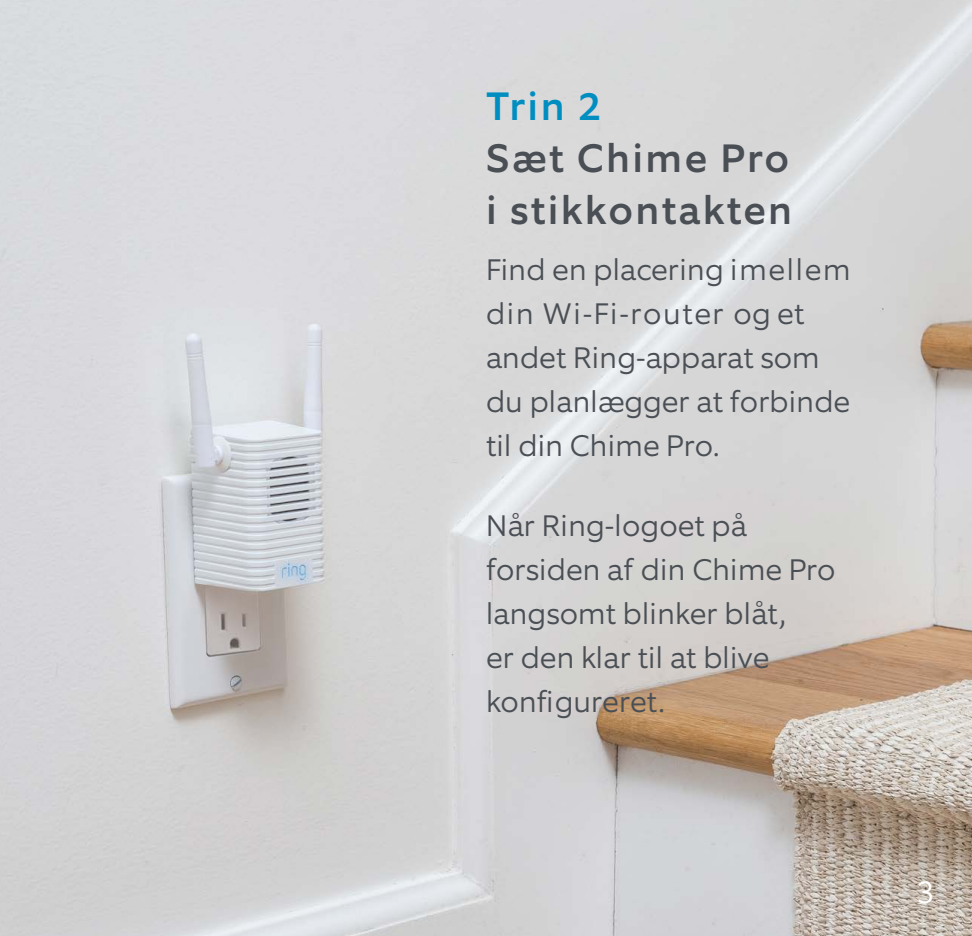
<style>
.page{position:relative;width:972px;height:936px;background:#fff}
.page>*{position:absolute;margin:0;border:0;box-sizing:border-box;transform-origin:0 0}
.Subhead{font:500 40px/52px "Equip";letter-spacing:.06em;color:#4a4f55}
.Step{font:500 40px "Equip";color:#008ec1}
.Page_Number{font:300 32px "Equip";color:#fff}
.Body_Copy{font:300 30px/44px "Equip";color:#4a4f55}
</style>
<div class="page">
<img style="left:0;top:0;width:972px;height:936px">
<p class="Step" style="left:486px;top:81px;width:117px">Trin 2</p>
<p class="Subhead" style="left:486px;top:132px;width:308px">Sæt Chime Pro i stikkontakten</p>
<p class="Body_Copy" style="left:486px;top:247px;width:366px">Find en placering imellem din Wi-Fi-router og et andet Ring-apparat som du planlægger at forbinde til din Chime Pro.</p>
<p class="Body_Copy" style="left:486px;top:503px;width:351px">Når Ring-logoet på forsiden af din Chime Pro langsomt blinker blåt,<br>er den klar til at blive konfigureret.</p>
<p class="Page_Number" style="left:916px;top:871px;width:20px">3</p>
</div>
